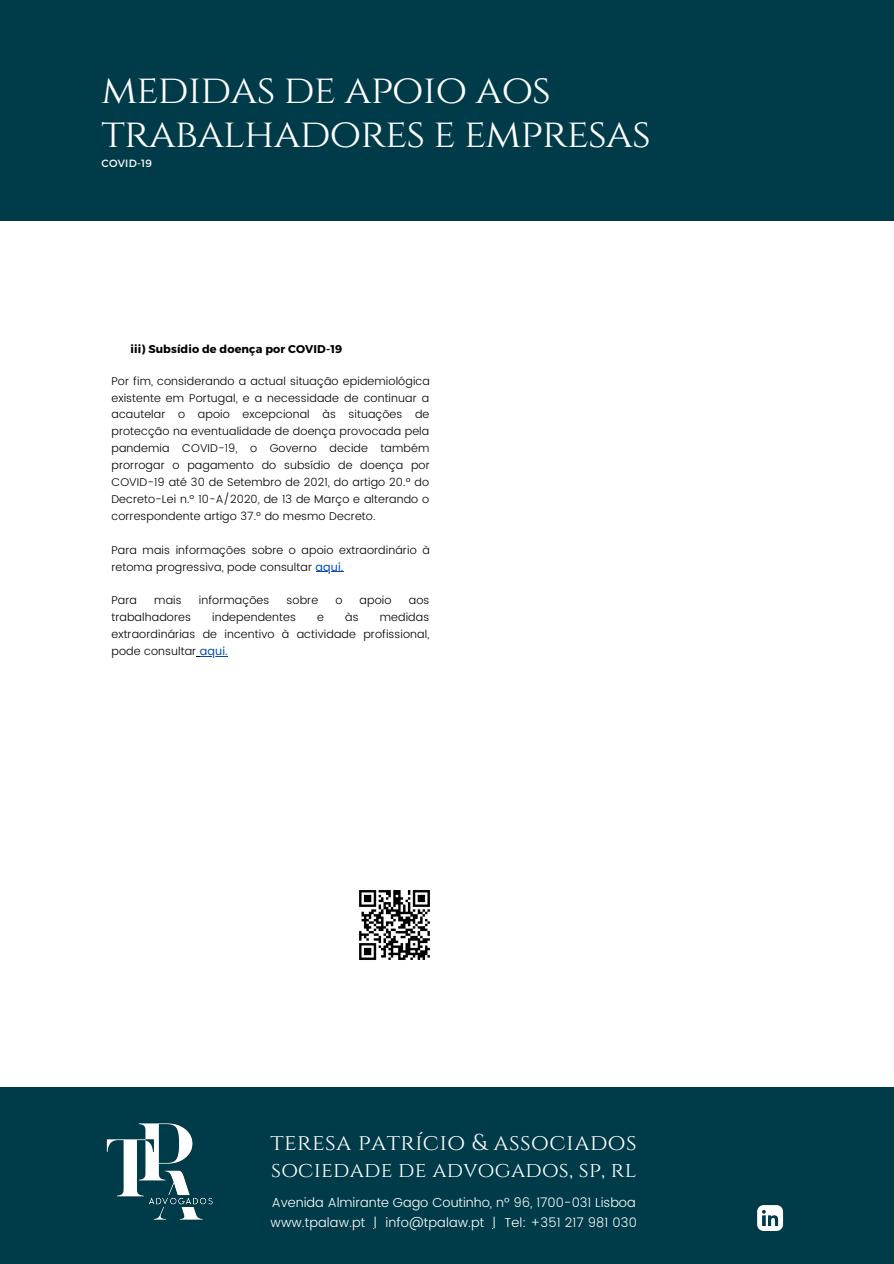
<style>
.page{position:relative;width:894px;height:1264px;background:#fff}
.page>*{position:absolute;margin:0;border:0;box-sizing:border-box;transform-origin:0 0}
.t1{font:40.5px/44px "Cinzel";letter-spacing:-.02em;color:#fff}
.t2{font:22.95px "Cinzel";letter-spacing:.02em;color:#fff}
.t3{font:21.45px "Cinzel";letter-spacing:.01em;color:#fff}
.t4{font:300 13.05px "Poppins";color:#fff}
.t5{font:300 11.25px/17px "Poppins";letter-spacing:.01em;color:#000;text-align:justify}
.t6{font:700 11.25px "Montserrat";letter-spacing:.01em;color:#000}
.t7{font:10.5px "Montserrat";letter-spacing:.02em;color:#fff}
.s1{font-weight:400;color:#004aad}
</style>
<div class="page">
<div style="left:0;top:1087px;width:893px;height:176px;background:#003b49"></div>
<div style="left:0;top:0;width:893px;height:221px;background:#003b49"></div>
<svg style="left:757px;top:1205px;width:25px;height:25px"></svg>
<img style="left:106px;top:1123px;width:107px;height:97px">
<svg style="left:316px;top:571px;width:27px;height:1px"></svg>
<svg style="left:196px;top:656px;width:32px;height:1px"></svg>
<img style="left:359px;top:890px;width:71px;height:70px">
<p class="t1" style="left:101px;top:68px;width:550px">MEDIDAS DE APOIO AOS<br>TRABALHADORES E EMPRESAS</p>
<p class="t7" style="left:101px;top:156px;width:52px">COVID-19</p>
<p class="t6" style="left:131px;top:341px;width:213px">iii) Subsídio de doença por COVID-19</p>
<p class="t5" style="left:111px;top:372px;width:320px">Por fim, considerando a actual situação epidemiológica existente em Portugal, e a necessidade de continuar a acautelar o apoio excepcional às situações de protecção na eventualidade de doença provocada pela pandemia COVID-19, o Governo decide também prorrogar o pagamento do subsídio de doença por COVID-19 até 30 de Setembro de 2021, do artigo 20.º do Decreto-Lei n.º 10-A/2020, de 13 de Março e alterando o correspondente artigo 37.º do mesmo Decreto.</p>
<p class="t5" style="left:111px;top:541px;width:320px">Para mais informações sobre o apoio extraordinário à retoma progressiva, pode consultar <span class="s1">aqui.</span></p>
<p class="t5" style="left:111px;top:592px;width:27px">Para</p>
<p class="t5" style="left:154px;top:592px;width:29px">mais</p>
<p class="t5" style="left:199px;top:592px;width:72px">informações</p>
<p class="t5" style="left:286px;top:592px;width:33px">sobre</p>
<p class="t5" style="left:335px;top:592px;width:9px">o</p>
<p class="t5" style="left:359px;top:592px;width:33px">apoio</p>
<p class="t5" style="left:408px;top:592px;width:22px">aos</p>
<p class="t5" style="left:111px;top:609px;width:81px">trabalhadores</p>
<p class="t5" style="left:212px;top:609px;width:85px">independentes</p>
<p class="t5" style="left:317px;top:609px;width:8px">e</p>
<p class="t5" style="left:345px;top:609px;width:15px">às</p>
<p class="t5" style="left:111px;top:609px;width:319px;text-indent:268px">medidas extraordinárias de incentivo à actividade profissional, pode consultar <span class="s1">aqui.</span></p>
<p class="t2" style="left:270px;top:1127px;width:367px">TERESA PATRÍCIO &amp; ASSOCIADOS</p>
<p class="t3" style="left:271px;top:1155px;width:366px">SOCIEDADE DE ADVOGADOS, SP, RL</p>
<p class="t4" style="left:272px;top:1195px;width:365px">Avenida Almirante Gago Coutinho, nº 96, 1700-031 Lisboa</p>
<p class="t4" style="left:270px;top:1214px;width:368px">www.tpalaw.pt | info@tpalaw.pt | Tel: +351 217 981 030</p>
</div>
